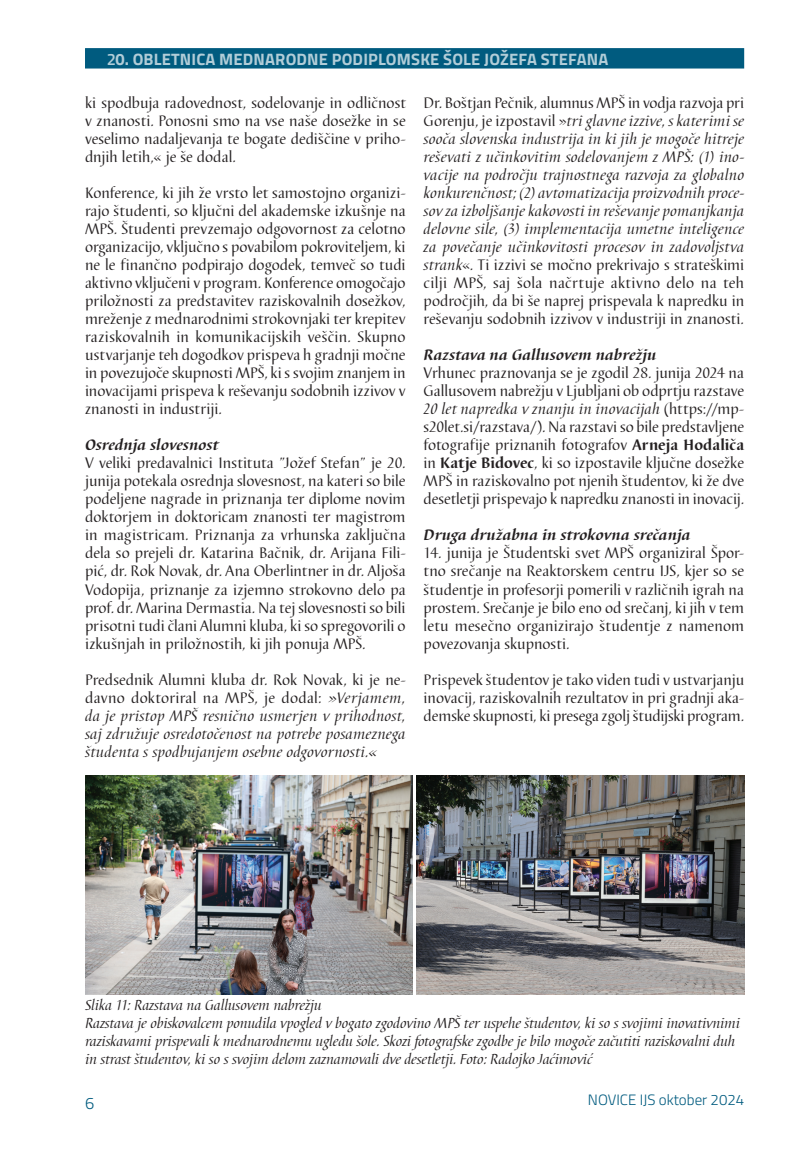
<style>
.page{position:relative;width:808px;height:1149px;background:#fff}
.page>*{position:absolute;margin:0;border:0;box-sizing:border-box;transform-origin:0 0}
.t1{font:700 16.5px "Titillium Web";letter-spacing:.01em;color:#fff}
.t2{font:300 16.5px "Titillium Web";color:#005b7f}
.M_Tekst-prispevki{font:15.75px/18px "Barbedor TEE";letter-spacing:-.005em;color:#231f20;text-align:justify}
.M_Tekst-prispevki-2{font:italic 15.75px/18px "Barbedor TEE";letter-spacing:.01em;color:#231f20;text-align:justify}
.M_Tekst-prispevki-3{font:italic 700 15.75px "Barbedor TEE";letter-spacing:.01em;color:#231f20}
.M_Podnapis_k_sliki{font:italic 15px/18px "Barbedor TEE";letter-spacing:-.01em;color:#231f20}
.t3{font:300 15px "Titillium Web";color:#005b7f}
.s1{font-weight:600}
.s2{font-style:normal}
.s3{font-style:italic}
.s4{font-weight:700}
</style>
<div class="page">
<div style="left:85px;top:48px;width:659px;height:20px;background:#005b7f;border:2px solid #005b7f"></div>
<img style="left:417px;top:775px;width:327px;height:218px">
<img style="left:85px;top:775px;width:327px;height:218px">
<p class="t1" style="left:106px;top:46px;width:504px"><span class="s1">2</span>0. OBLETNICA MEDNARODNE PODIPLOMSKE ŠOLE JOŽEFA STEFANA</p>
<p class="M_Tekst-prispevki" style="left:85px;top:94px;width:322px">ki spodbuja radovednost, sodelovanje in odličnost v znanosti. Ponosni smo na vse naše dosežke in se veselimo nadaljevanja te bogate dediščine v priho&shy;dnjih letih,« je še dodal.</p>
<p class="M_Tekst-prispevki" style="left:85px;top:184px;width:322px">Konference, ki jih že vrsto let samostojno organizi&shy;rajo študenti, so ključni del akademske izkušnje na MPŠ. Študenti prevzemajo odgovornost za celotno organizacijo, vključno s povabilom pokroviteljem, ki ne le finančno podpirajo dogodek, temveč so tudi aktivno vključeni v program. Konference omogočajo priložnosti za predstavitev raziskovalnih dosežkov, mreženje z mednarodnimi strokovnjaki ter krepitev raziskovalnih in komunikacijskih veščin. Skupno ustvarjanje teh dogodkov prispeva h gradnji močne in povezujoče skupnosti MPŠ, ki s svojim znanjem in inovacijami prispeva k reševanju sodobnih izzivov v znanosti in industriji.</p>
<p class="M_Tekst-prispevki-3" style="left:85px;top:436px;width:135px">Osrednja slovesnost</p>
<p class="M_Tekst-prispevki" style="left:85px;top:454px;width:322px">V veliki predavalnici Instituta ”Jožef Stefan” je 20. junija potekala osrednja slovesnost, na kateri so bile podeljene nagrade in priznanja ter diplome novim doktorjem in doktoricam znanosti ter magistrom in magistricam. Priznanja za vrhunska zaključna dela so prejeli dr. Katarina Bačnik, dr. Arijana Fili&shy;pić, dr. Rok Novak, dr. Ana Oberlintner in dr. Aljoša Vodopija, priznanje za izjemno strokovno delo pa prof. dr. Marina Dermastia. Na tej slovesnosti so bili prisotni tudi člani Alumni kluba, ki so spregovorili o izkušnjah in priložnostih, ki jih ponuja MPŠ.</p>
<p class="M_Tekst-prispevki-2" style="left:85px;top:670px;width:322px"><span class="s2">Predsednik Alumni kluba dr. Rok Novak, ki je ne&shy;davno doktoriral na MPŠ, je dodal:</span> »Verjamem, da je pristop MPŠ resnično usmerjen v prihodnost, saj združuje osredotočenost na potrebe posameznega študenta s spodbujanjem osebne odgovornosti.«</p>
<p class="M_Tekst-prispevki-2" style="left:424px;top:94px;width:322px"><span class="s2">Dr. Boštjan Pečnik, alumnus MPŠ in vodja razvoja pri Gorenju, je izpostavil »</span>tri glavne izzive, s katerimi se sooča slovenska industrija in ki jih je mogoče hitreje reševati z učinkovitim sodelovanjem z MPŠ: (1) ino&shy;vacije na področju trajnostnega razvoja za globalno konkurenčnost; (2) avtomatizacija proizvodnih proce&shy;sov za izboljšanje kakovosti in reševanje pomanjkanja delovne sile, (3) implementacija umetne inteligence za povečanje učinkovitosti procesov in zadovoljstva strank<span class="s2">«. Ti izzivi se močno prekrivajo s strateškimi cilji MPŠ, saj šola načrtuje aktivno delo na teh področjih, da bi še naprej prispevala k napredku in reševanju sodobnih izzivov v industriji in znanosti.</span></p>
<p class="M_Tekst-prispevki-3" style="left:424px;top:346px;width:234px">Razstava na Gallusovem nabrežju</p>
<p class="M_Tekst-prispevki" style="left:424px;top:364px;width:322px">Vrhunec praznovanja se je zgodil 28. junija 2024 na Gallusovem nabrežju v Ljubljani ob odprtju razstave <span class="s3">20 let napredka v znanju in inovacijah</span> (https://mp&shy;s20let.si/razstava/). Na razstavi so bile predstavljene fotografije priznanih fotografov <span class="s4">Arneja Hodaliča </span>in <span class="s4">Katje Bidovec</span>, ki so izpostavile ključne dosežke MPŠ in raziskovalno pot njenih študentov, ki že dve desetletji prispevajo k napredku znanosti in inovacij.</p>
<p class="M_Tekst-prispevki-3" style="left:424px;top:526px;width:268px">Druga družabna in strokovna srečanja</p>
<p class="M_Tekst-prispevki" style="left:424px;top:544px;width:322px">14. junija je Študentski svet MPŠ organiziral Špor&shy;tno srečanje na Reaktorskem centru IJS, kjer so se študentje in profesorji pomerili v različnih igrah na prostem. Srečanje je bilo eno od srečanj, ki jih v tem letu mesečno organizirajo študentje z namenom povezovanja skupnosti.</p>
<p class="M_Tekst-prispevki" style="left:424px;top:670px;width:322px">Prispevek študentov je tako viden tudi v ustvarjanju inovacij, raziskovalnih rezultatov in pri gradnji aka&shy;demske skupnosti, ki presega zgolj študijski program.</p>
<p class="M_Podnapis_k_sliki" style="left:85px;top:995px;width:656px">Slika 11: Razstava na Gallusovem nabrežju<br>Razstava je obiskovalcem ponudila vpogled v bogato zgodovino MPŠ ter uspehe študentov, ki so s svojimi inovativnimi raziskavami prispevali k mednarodnemu ugledu šole. Skozi fotografske zgodbe je bilo mogoče začutiti raziskovalni duh in strast študentov, ki so s svojim delom zaznamovali dve desetletji. Foto: Radojko Jaćimović</p>
<p class="t2" style="left:85px;top:1090px;width:11px">6</p>
<p class="t3" style="left:588px;top:1088px;width:158px">NOVICE IJS oktober 2024</p>
</div>
